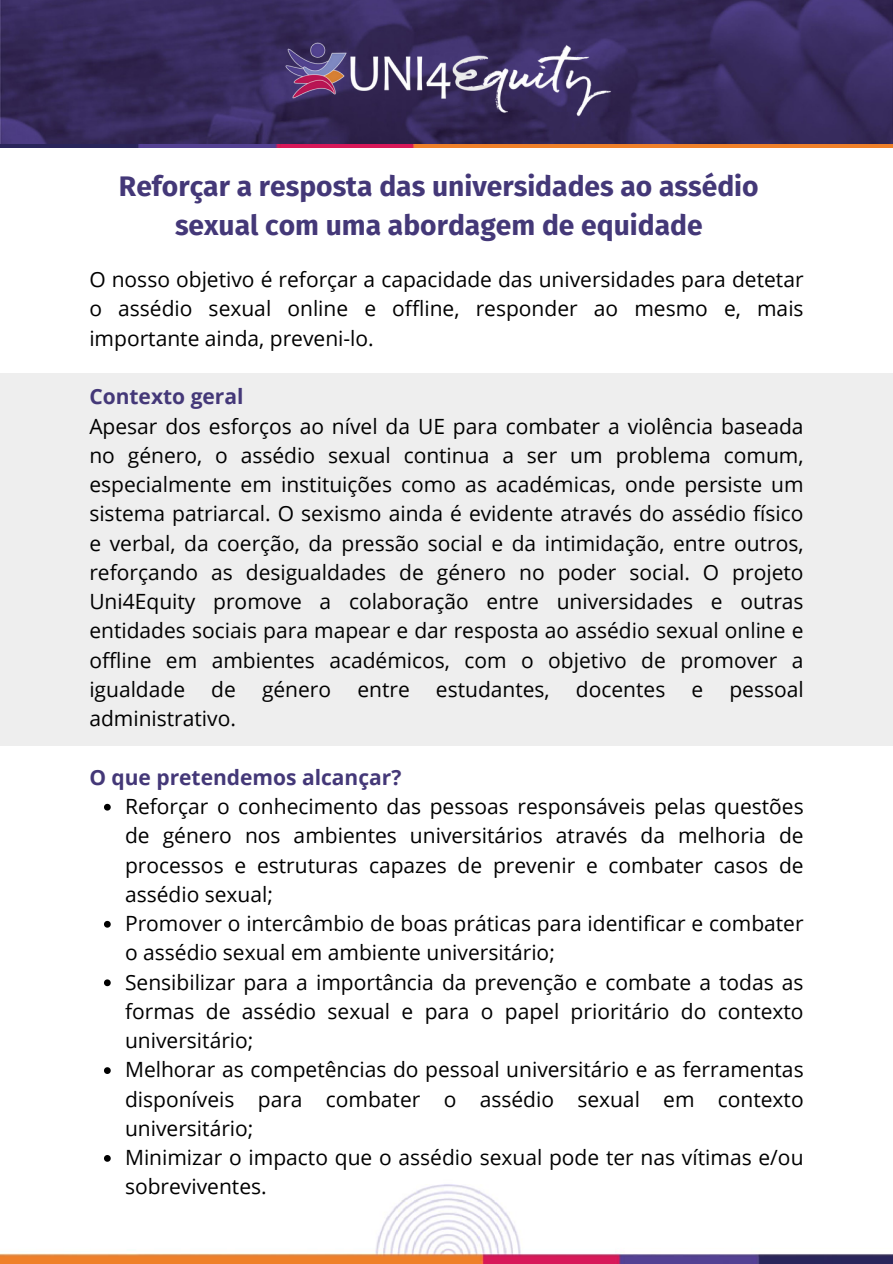
<style>
.page{position:relative;width:893px;height:1264px;background:#fff}
.page>*{position:absolute;margin:0;border:0;box-sizing:border-box;transform-origin:0 0}
.t1{font:700 28.2px/39.2px "Fira Sans";color:#443878;text-align:center}
.t2{font:21px/29.2px "Open Sans";color:#000;text-align:justify}
.t3{font:700 21px "Open Sans";color:#443878}
</style>
<div class="page">
<img style="left:0;top:1184px;width:892px;height:79px">
<img style="left:0;top:143px;width:892px;height:4px">
<img style="left:0;top:0;width:892px;height:143px">
<img style="left:278px;top:26px;width:337px;height:92px">
<div style="left:0;top:373px;width:892px;height:372px;background:#eee"></div>
<svg style="left:104px;top:803px;width:7px;height:7px"></svg>
<svg style="left:104px;top:920px;width:7px;height:7px"></svg>
<svg style="left:104px;top:979px;width:7px;height:7px"></svg>
<svg style="left:104px;top:1067px;width:7px;height:6px"></svg>
<svg style="left:104px;top:1155px;width:7px;height:6px"></svg>
<p class="t1" style="left:119px;top:167px;width:641px">Reforçar a resposta das universidades ao assédio sexual com uma abordagem de equidade</p>
<p class="t2" style="left:89px;top:264px;width:715px">O nosso objetivo é reforçar a capacidade das universidades para detetar o assédio sexual online e offline, responder ao mesmo e, mais importante ainda, preveni-lo.</p>
<p class="t3" style="left:89px;top:382px;width:156px">Contexto geral</p>
<p class="t2" style="left:89px;top:411px;width:715px">Apesar dos esforços ao nível da UE para combater a violência baseada no género, o assédio sexual continua a ser um problema comum, especialmente em instituições como as académicas, onde persiste um sistema patriarcal. O sexismo ainda é evidente através do assédio físico e verbal, da coerção, da pressão social e da intimidação, entre outros, reforçando as desigualdades de género no poder social. O projeto Uni4Equity promove a colaboração entre universidades e outras entidades sociais para mapear e dar resposta ao assédio sexual online e offline em ambientes académicos, com o objetivo de promover a igualdade de género entre estudantes, docentes e pessoal administrativo.</p>
<p class="t3" style="left:89px;top:762px;width:313px">O que pretendemos alcançar?</p>
<p class="t2" style="left:125px;top:791px;width:680px">Reforçar o conhecimento das pessoas responsáveis pelas questões de género nos ambientes universitários através da melhoria de processos e estruturas capazes de prevenir e combater casos de assédio sexual;</p>
<p class="t2" style="left:125px;top:908px;width:680px">Promover o intercâmbio de boas práticas para identificar e combater o assédio sexual em ambiente universitário;</p>
<p class="t2" style="left:125px;top:966px;width:680px">Sensibilizar para a importância da prevenção e combate a todas as formas de assédio sexual e para o papel prioritário do contexto universitário;</p>
<p class="t2" style="left:125px;top:1054px;width:680px">Melhorar as competências do pessoal universitário e as ferramentas disponíveis para combater o assédio sexual em contexto universitário;</p>
<p class="t2" style="left:125px;top:1142px;width:680px">Minimizar o impacto que o assédio sexual pode ter nas vítimas e/ou sobreviventes.</p>
</div>
